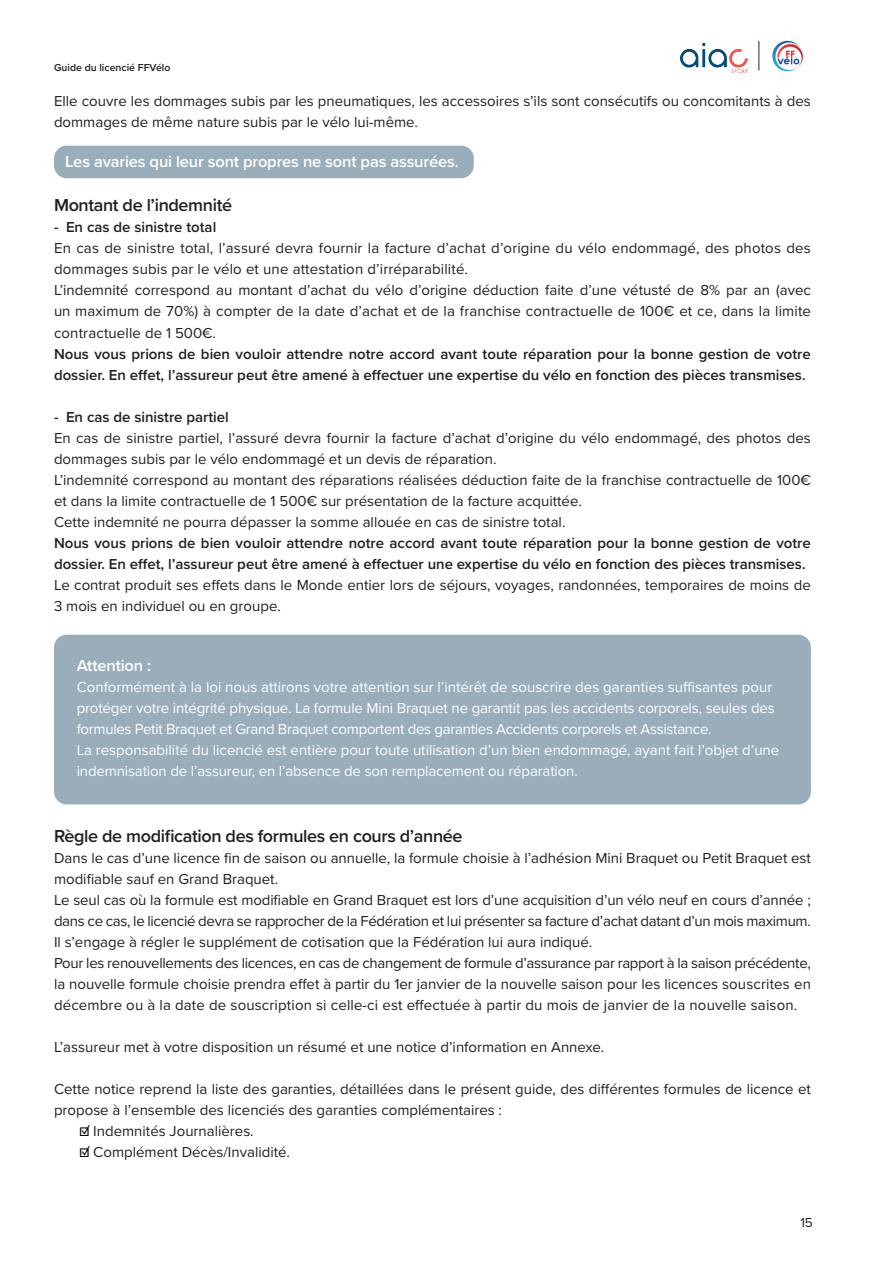
<style>
.page{position:relative;width:893px;height:1263px;background:#fff}
.page>*{position:absolute;margin:0;border:0;box-sizing:border-box;transform-origin:0 0}
.t1{font:600 18px "Proxima Nova";letter-spacing:-.02em;color:#231f20}
.t2{font:600 16.5px "Proxima Nova";letter-spacing:-.01em;color:#fff}
.t3{font:15px/21px "Proxima Nova";color:#231f20}
.t4{font:15px/21px "Proxima Nova";letter-spacing:-.01em;color:#fff}
.t5{font:600 15px/21px "Proxima Nova";color:#231f20}
.t6{font:13.5px "Proxima Nova";color:#231f20}
.t7{font:600 10.5px "Proxima Nova";color:#231f20}
.s1{font-weight:600;color:#000}
</style>
<div class="page">
<div style="left:54px;top:635px;width:757px;height:169px;background:#99adbb;border-radius:13px"></div>
<div style="left:54px;top:146px;width:420px;height:32px;background:#99adbb;border-radius:13px"></div>
<img style="left:681px;top:43px;width:66px;height:29px">
<img style="left:772px;top:40px;width:31px;height:32px">
<svg style="left:759px;top:41px;width:1px;height:29px"></svg>
<p class="t7" style="left:54px;top:60px;width:118px">Guide du licencié FFVélo</p>
<p class="t3" style="left:54px;top:90px;width:758px">Elle couvre les dommages subis par les pneumatiques, les accessoires s’ils sont consécutifs ou concomitants à des dommages de même nature subis par le vélo lui-même.</p>
<p class="t2" style="left:65px;top:149px;width:395px">Les avaries qui leur sont propres ne sont pas assurées.</p>
<p class="t1" style="left:54px;top:192px;width:180px">Montant de l’indemnité</p>
<p class="t5" style="left:54px;top:217px;width:164px">- En cas de sinistre total</p>
<p class="t3" style="left:54px;top:237px;width:758px">En cas de sinistre total, l’assuré devra fournir la facture d’achat d’origine du vélo endommagé, des photos des dommages subis par le vélo et une attestation d’irréparabilité.<br>L’indemnité correspond au montant d’achat du vélo d’origine déduction faite d’une vétusté de 8% par an (avec un maximum de 70%) à compter de la date d’achat et de la franchise contractuelle de 100€ et ce, dans la limite contractuelle de 1 500€.</p>
<p class="t5" style="left:54px;top:343px;width:758px">Nous vous prions de bien vouloir attendre notre accord avant toute réparation pour la bonne gestion de votre dossier. En effet, l’assureur peut être amené à effectuer une expertise du vélo en fonction des pièces transmises.</p>
<p class="t5" style="left:54px;top:406px;width:176px">- En cas de sinistre partiel</p>
<p class="t3" style="left:54px;top:426px;width:758px">En cas de sinistre partiel, l’assuré devra fournir la facture d’achat d’origine du vélo endommagé, des photos des dommages subis par le vélo endommagé et un devis de réparation.<br>L’indemnité correspond au montant des réparations réalisées déduction faite de la franchise contractuelle de 100€ et dans la limite contractuelle de 1 500€ sur présentation de la facture acquittée.<br>Cette indemnité ne pourra dépasser la somme allouée en cas de sinistre total.</p>
<p class="t5" style="left:54px;top:532px;width:758px">Nous vous prions de bien vouloir attendre notre accord avant toute réparation pour la bonne gestion de votre dossier. En effet, l’assureur peut être amené à effectuer une expertise du vélo en fonction des pièces transmises.</p>
<p class="t3" style="left:54px;top:573px;width:758px">Le contrat produit ses effets dans le Monde entier lors de séjours, voyages, randonnées, temporaires de moins de<br>3 mois en individuel ou en groupe.</p>
<p class="t2" style="left:77px;top:653px;width:76px">Attention :</p>
<p class="t4" style="left:77px;top:676px;width:704px">Conformément à la loi nous attirons votre attention sur l’intérêt de souscrire des garanties suffisantes pour protéger votre intégrité physique. La formule Mini Braquet ne garantit pas les accidents corporels, seules des formules Petit Braquet et Grand Braquet comportent des garanties Accidents corporels et Assistance.<br>La responsabilité du licencié est entière pour toute utilisation d’un bien endommagé, ayant fait l’objet d’une indemnisation de l’assureur, en l’absence de son remplacement ou réparation.</p>
<p class="t1" style="left:54px;top:822px;width:410px">Règle de modification des formules en cours d’année</p>
<p class="t3" style="left:54px;top:846px;width:758px">Dans le cas d’une licence fin de saison ou annuelle, la formule choisie à l’adhésion Mini Braquet ou Petit Braquet est modifiable sauf en Grand Braquet.<br>Le seul cas où la formule est modifiable en Grand Braquet est lors d’une acquisition d’un vélo neuf en cours d’année ; dans ce cas, le licencié devra se rapprocher de la Fédération et lui présenter sa facture d’achat datant d’un mois maximum.<br>Il s’engage à régler le supplément de cotisation que la Fédération lui aura indiqué.<br>Pour les renouvellements des licences, en cas de changement de formule d’assurance par rapport à la saison précédente, la nouvelle formule choisie prendra effet à partir du 1er janvier de la nouvelle saison pour les licences souscrites en décembre ou à la date de souscription si celle-ci est effectuée à partir du mois de janvier de la nouvelle saison.</p>
<p class="t3" style="left:54px;top:1035px;width:552px">L’assureur met à votre disposition un résumé et une notice d’information en Annexe.</p>
<p class="t3" style="left:54px;top:1077px;width:758px">Cette notice reprend la liste des garanties, détaillées dans le présent guide, des différentes formules de licence et propose à l’ensemble des licenciés des garanties complémentaires :</p>
<p class="t3" style="left:80px;top:1119px;width:176px"><span class="s1">☑</span> Indemnités Journalières.</p>
<p class="t3" style="left:80px;top:1141px;width:212px"><span class="s1">☑</span> Complément Décès/Invalidité.</p>
<p class="t6" style="left:800px;top:1212px;width:14px">15</p>
</div>
